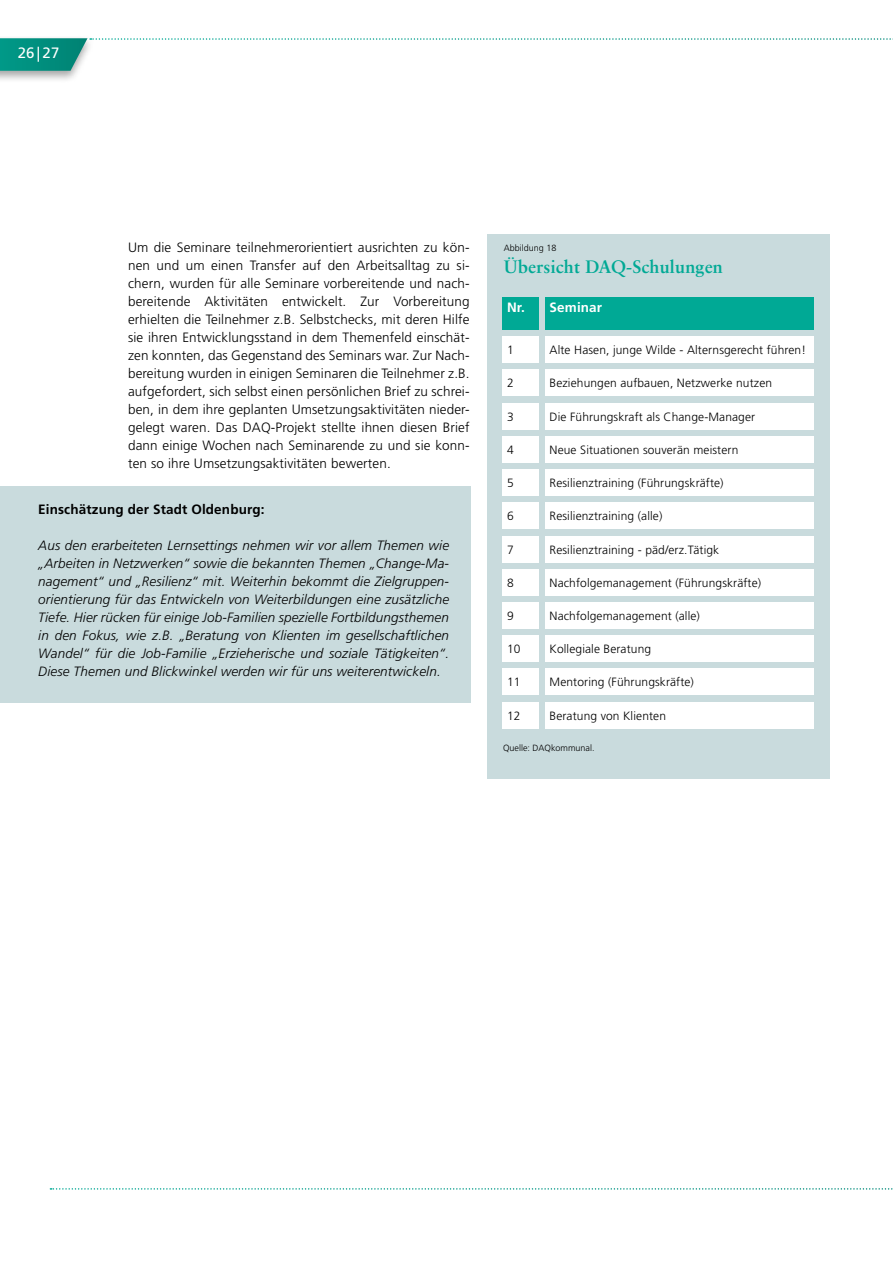
<style>
.page{position:relative;width:893px;height:1263px;background:#fff}
.page>*{position:absolute;margin:0;border:0;box-sizing:border-box;transform-origin:0 0}
.t1{font:700 18px "Sabon LT Std";letter-spacing:.01em;color:#00a995}
.t2{font:15px "Frutiger LT Std";color:#fff}
.t3{font:300 13.5px/18px "Frutiger LT Std";letter-spacing:.01em;color:#000;text-align:justify}
.t4{font:italic 300 13.5px/18px "Frutiger LT Std";letter-spacing:.01em;color:#000;text-align:justify}
.t5{font:700 13.5px "Frutiger LT Std";letter-spacing:.01em;color:#000}
.t6{font:700 13.5px "Frutiger LT Std";letter-spacing:.01em;color:#fff}
.t7{font:300 12px "Frutiger LT Std";letter-spacing:.01em;color:#000}
.t8{font:300 9px "Frutiger LT Std";color:#000}
</style>
<div class="page">
<div style="left:0;top:34px;width:94px;height:49px;background:#000;opacity:.36"></div>
<svg style="left:0;top:38px;width:893px;height:33px"></svg>
<div style="left:487px;top:234px;width:342px;height:544px;background:#c9dbdd"></div>
<div style="left:503px;top:297px;width:36px;height:32px;background:#00a995"></div>
<div style="left:545px;top:297px;width:269px;height:32px;background:#00a995"></div>
<div style="left:503px;top:336px;width:36px;height:27px;background:#fff"></div>
<div style="left:545px;top:336px;width:269px;height:27px;background:#fff"></div>
<div style="left:503px;top:469px;width:36px;height:27px;background:#fff"></div>
<div style="left:545px;top:469px;width:269px;height:27px;background:#fff"></div>
<div style="left:503px;top:602px;width:36px;height:27px;background:#fff"></div>
<div style="left:545px;top:602px;width:269px;height:27px;background:#fff"></div>
<div style="left:503px;top:370px;width:36px;height:26px;background:#fff"></div>
<div style="left:545px;top:370px;width:269px;height:26px;background:#fff"></div>
<div style="left:503px;top:503px;width:36px;height:26px;background:#fff"></div>
<div style="left:545px;top:503px;width:269px;height:26px;background:#fff"></div>
<div style="left:503px;top:636px;width:36px;height:26px;background:#fff"></div>
<div style="left:545px;top:636px;width:269px;height:26px;background:#fff"></div>
<div style="left:503px;top:403px;width:36px;height:26px;background:#fff"></div>
<div style="left:545px;top:403px;width:269px;height:26px;background:#fff"></div>
<div style="left:503px;top:536px;width:36px;height:26px;background:#fff"></div>
<div style="left:545px;top:536px;width:269px;height:26px;background:#fff"></div>
<div style="left:503px;top:669px;width:36px;height:26px;background:#fff"></div>
<div style="left:545px;top:669px;width:269px;height:26px;background:#fff"></div>
<div style="left:503px;top:436px;width:36px;height:26px;background:#fff"></div>
<div style="left:545px;top:436px;width:269px;height:26px;background:#fff"></div>
<div style="left:503px;top:569px;width:36px;height:26px;background:#fff"></div>
<div style="left:545px;top:569px;width:269px;height:26px;background:#fff"></div>
<div style="left:503px;top:702px;width:36px;height:26px;background:#fff"></div>
<div style="left:545px;top:702px;width:269px;height:26px;background:#fff"></div>
<div style="left:0;top:486px;width:470px;height:216px;background:#c9dbdd"></div>
<svg style="left:50px;top:1188px;width:843px;height:2px"></svg>
<p class="t2" style="left:18px;top:44px;width:43px">26 | 27</p>
<p class="t3" style="left:128px;top:239px;width:343px">Um die Seminare teilnehmerorientiert ausrichten zu kön&shy;nen und um einen Transfer auf den Arbeitsalltag zu si&shy;chern, wurden für alle Seminare vorbereitende und nach&shy;bereitende Aktivitäten entwickelt. Zur Vorbereitung erhielten die Teilnehmer z.B. Selbstchecks, mit deren Hilfe sie ihren Entwicklungsstand in dem Themenfeld einschät&shy;zen konnten, das Gegenstand des Seminars war. Zur Nach&shy;bereitung wurden in einigen Seminaren die Teilnehmer z.B. aufgefordert, sich selbst einen persönlichen Brief zu schrei&shy;ben, in dem ihre geplanten Umsetzungsaktivitäten nieder&shy;gelegt waren. Das DAQ-Projekt stellte ihnen diesen Brief dann einige Wochen nach Seminarende zu und sie konn&shy;ten so ihre Umsetzungsaktivitäten bewerten.</p>
<p class="t5" style="left:38px;top:502px;width:228px">Einschätzung der Stadt Oldenburg:</p>
<p class="t4" style="left:38px;top:537px;width:412px">Aus den erarbeiteten Lernsettings nehmen wir vor allem Themen wie „Arbeiten in Netzwerken“ sowie die bekannten Themen „Change-Ma&shy;nagement“ und „Resilienz“ mit. Weiterhin bekommt die Zielgruppen&shy;orientierung für das Entwickeln von Weiterbildungen eine zusätzliche Tiefe. Hier rücken für einige Job-Familien spezielle Fortbildungsthemen in den Fokus, wie z.B. „Beratung von Klienten im gesellschaftlichen Wandel“ für die Job-Familie „Erzieherische und soziale Tätigkeiten“.<br>Diese Themen und Blickwinkel werden wir für uns weiterentwickeln.</p>
<p class="t8" style="left:504px;top:243px;width:54px">Abbildung 18</p>
<h1 class="t1" style="left:504px;top:256px;width:221px">Übersicht DAQ-Schulungen</h1>
<p class="t6" style="left:507px;top:299px;width:97px">Nr. Seminar</p>
<p class="t7" style="left:507px;top:343px;width:8px">1</p>
<p class="t7" style="left:550px;top:343px;width:258px">Alte Hasen, junge Wilde - Alternsgerecht führen!</p>
<p class="t7" style="left:507px;top:376px;width:8px">2</p>
<p class="t7" style="left:550px;top:376px;width:224px">Beziehungen aufbauen, Netzwerke nutzen</p>
<p class="t7" style="left:507px;top:410px;width:8px">3</p>
<p class="t7" style="left:550px;top:410px;width:207px">Die Führungskraft als Change-Manager</p>
<p class="t7" style="left:507px;top:443px;width:8px">4</p>
<p class="t7" style="left:550px;top:443px;width:190px">Neue Situationen souverän meistern</p>
<p class="t7" style="left:507px;top:476px;width:8px">5</p>
<p class="t7" style="left:550px;top:476px;width:175px">Resilienztraining (Führungskräfte)</p>
<p class="t7" style="left:507px;top:509px;width:8px">6</p>
<p class="t7" style="left:550px;top:509px;width:114px">Resilienztraining (alle)</p>
<p class="t7" style="left:507px;top:543px;width:8px">7</p>
<p class="t7" style="left:550px;top:543px;width:171px">Resilienztraining - päd/erz.Tätigk</p>
<p class="t7" style="left:507px;top:576px;width:8px">8</p>
<p class="t7" style="left:550px;top:576px;width:213px">Nachfolgemanagement (Führungskräfte)</p>
<p class="t7" style="left:507px;top:609px;width:8px">9</p>
<p class="t7" style="left:550px;top:609px;width:152px">Nachfolgemanagement (alle)</p>
<p class="t7" style="left:507px;top:642px;width:15px">10</p>
<p class="t7" style="left:550px;top:642px;width:103px">Kollegiale Beratung</p>
<p class="t7" style="left:507px;top:675px;width:15px">11</p>
<p class="t7" style="left:550px;top:675px;width:146px">Mentoring (Führungskräfte)</p>
<p class="t7" style="left:507px;top:709px;width:15px">12</p>
<p class="t7" style="left:550px;top:709px;width:118px">Beratung von Klienten</p>
<p class="t8" style="left:503px;top:743px;width:93px">Quelle: DAQkommunal.</p>
</div>
